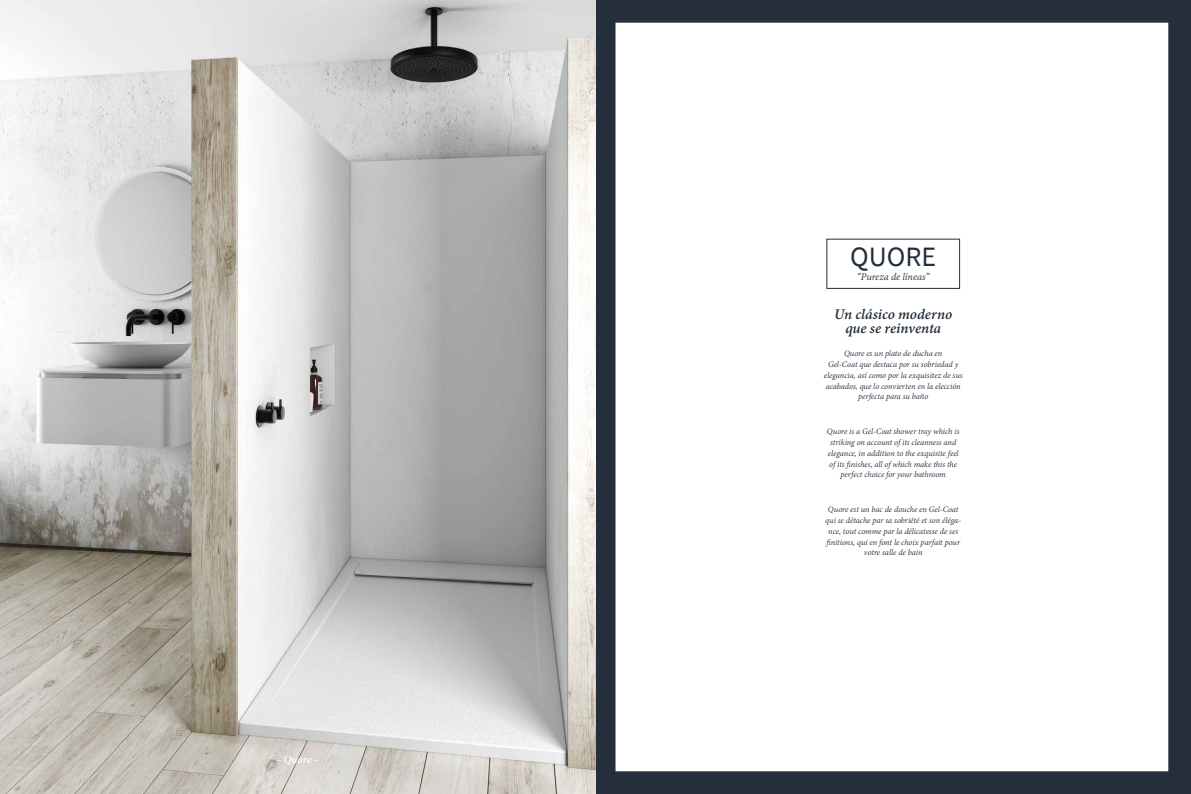
<style>
.page{position:relative;width:1191px;height:794px;background:#fff}
.page>*{position:absolute;margin:0;border:0;box-sizing:border-box;transform-origin:0 0}
.t1{font:28px "Source Sans Pro";color:#242f3b}
.t2{font:italic 700 16px/14px "Adobe Devanagari";color:#242f3b;text-align:center}
.t3{font:italic 700 12px "Adobe Devanagari";color:#fff}
.t4{font:italic 11px "Adobe Devanagari";letter-spacing:-.005em;color:#242f3b}
.t5{font:italic 9px/10.8px "Adobe Devanagari";letter-spacing:-.005em;color:#242f3b;text-align:center}
</style>
<div class="page">
<svg style="left:595px;top:0;width:596px;height:794px"></svg>
<img style="left:0;top:0;width:595px;height:794px">
<div style="left:826px;top:239px;width:134px;height:50px;border:1px solid #242f3b"></div>
<h3 class="t3" style="left:278px;top:752px;width:42px">- Quore -</h3>
<h1 class="t1" style="left:850px;top:239px;width:87px">QUORE</h1>
<p class="t4" style="left:857px;top:271px;width:74px">“Pureza de líneas”</p>
<h2 class="t2" style="left:834px;top:308px;width:119px">Un clásico moderno que se reinventa</h2>
<p class="t5" style="left:823px;top:349px;width:140px">Quore es un plato de ducha en<br>Gel-Coat que destaca por su sobriedad y elegancia, así como por la exquisitez de sus acabados, que lo convierten en la elección perfecta para su baño</p>
<p class="t5" style="left:827px;top:427px;width:134px">Quore is a Gel-Coat shower tray which is striking on account of its cleanness and elegance, in addition to the exquisite feel of its finishes, all of which make this the perfect choice for your bathroom</p>
<p class="t5" style="left:825px;top:505px;width:137px">Quore est un bac de douche en Gel-Coat qui se détache par sa sobriété et son éléga&shy;nce, tout comme par la délicatesse de ses finitions, qui en font le choix parfait pour votre salle de bain</p>
</div>
